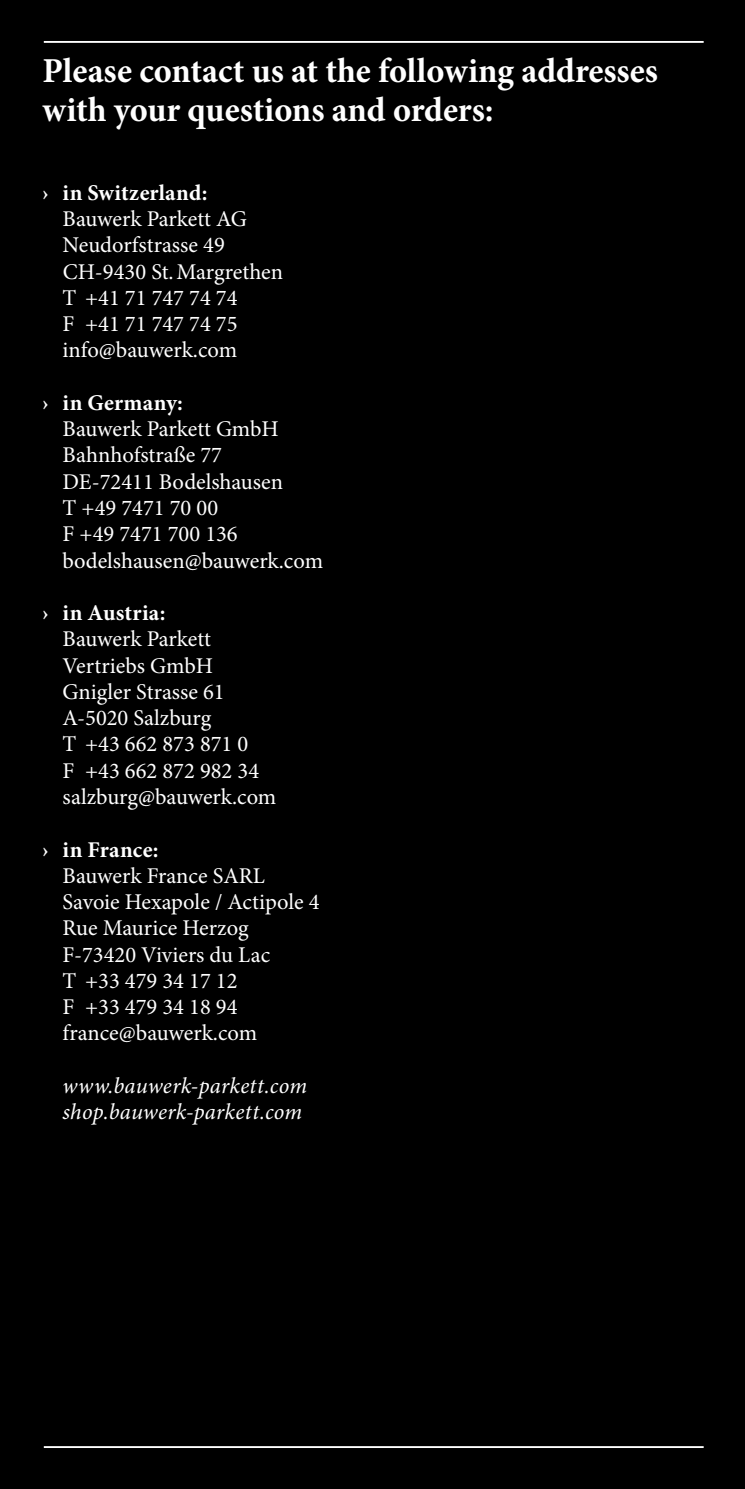
<style>
.page{position:relative;width:745px;height:1489px;background:#fff}
.page>*{position:absolute;margin:0;border:0;box-sizing:border-box;transform-origin:0 0}
.t1{font:700 35px/39.5px "Minion Pro";color:#fff}
.t2{font:22.5px/26.2px "Minion Pro";color:#fff}
.t3{font:700 22.5px "Minion Pro";letter-spacing:.015em;color:#fff}
.t4{font:italic 22.5px/26.2px "Minion Pro";letter-spacing:.01em;color:#fff}
</style>
<div class="page">
<div style="left:0;top:0;width:744px;height:1488px;background:#000"></div>
<hr style="left:44px;top:1445px;width:659px;height:2px;background:#fff">
<hr style="left:44px;top:41px;width:659px;height:2px;background:#fff">
<h1 class="t1" style="left:43px;top:50px;width:616px">Please contact us at the following addresses with your questions and orders:</h1>
<p class="t3" style="left:43px;top:177px;width:166px">› in Switzerland:</p>
<p class="t2" style="left:63px;top:206px;width:222px">Bauwerk Parkett AG<br>Neudorfstrasse 49<br>CH-9430 St.Margrethen<br>T +41 71 747 74 74<br>F +41 71 747 74 75 info@bauwerk.com</p>
<p class="t3" style="left:43px;top:387px;width:142px">› in Germany:</p>
<p class="t2" style="left:63px;top:416px;width:262px">Bauwerk Parkett GmbH<br>Bahnhofstraße 77<br>DE-72411 Bodelshausen<br>T +49 7471 70 00<br>F +49 7471 700 136 bodelshausen@bauwerk.com</p>
<p class="t3" style="left:43px;top:597px;width:124px">› in Austria:</p>
<p class="t2" style="left:63px;top:626px;width:215px">Bauwerk Parkett<br>Vertriebs GmbH<br>Gnigler Strasse 61<br>A-5020 Salzburg<br>T +43 662 873 871 0<br>F +43 662 872 982 34 salzburg@bauwerk.com</p>
<p class="t3" style="left:43px;top:833px;width:117px">› in France:</p>
<p class="t2" style="left:63px;top:862px;width:258px">Bauwerk France SARL<br>Savoie Hexapole / Actipole 4<br>Rue Maurice Herzog<br>F-73420 Viviers du Lac<br>T +33 479 34 17 12<br>F +33 479 34 18 94 france@bauwerk.com</p>
<p class="t4" style="left:63px;top:1072px;width:246px">www.bauwerk-parkett.com shop.bauwerk-parkett.com</p>
</div>
